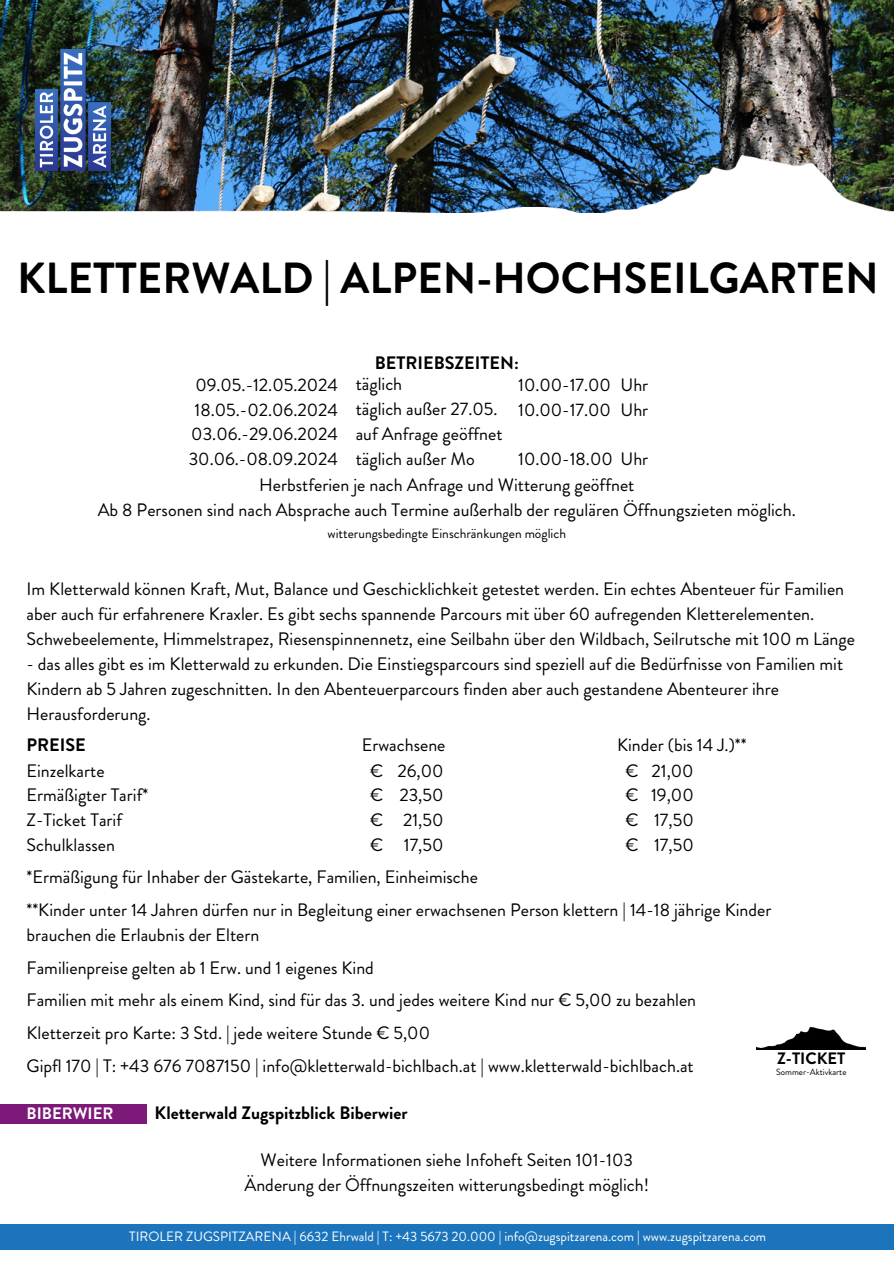
<style>
.page{position:relative;width:894px;height:1264px;background:#fff}
.page>*{position:absolute;margin:0;border:0;box-sizing:border-box;transform-origin:0 0}
.t1{font:700 43.5px "Brandon Grotesque";color:#000}
.t2{font:18px/24.8px "Brandon Grotesque";color:#000}
.t3{font:700 18px "Brandon Grotesque";color:#000}
.t4{font:700 16.5px "Brandon Grotesque";color:#fff}
.t5{font:700 16.5px "Brandon Grotesque";color:#000}
.t6{font:13.5px "Brandon Grotesque";color:#fff}
.t7{font:13.5px "Brandon Grotesque";color:#000}
.t8{font:9px "Brandon Grotesque";color:#000}
</style>
<div class="page">
<div style="left:0;top:1223px;width:893px;height:26px;background:#1c75bc"></div>
<img style="left:0;top:0;width:893px;height:155px">
<img style="left:36px;top:49px;width:74px;height:106px">
<img style="left:0;top:155px;width:893px;height:58px">
<img style="left:756px;top:1027px;width:109px;height:22px">
<div style="left:0;top:1104px;width:146px;height:19px;background:#7d1978"></div>
<h2 class="t1" style="left:17px;top:248px;width:862px">KLETTERWALD | ALPEN-HOCHSEILGARTEN</h2>
<h4 class="t3" style="left:374px;top:350px;width:146px">BETRIEBSZEITEN:</h4>
<h4 class="t2" style="left:189px;top:372px;width:151px;text-align:center">09.05.-12.05.2024<br>18.05.-02.06.2024<br>03.06.-29.06.2024<br>30.06.-08.09.2024</h4>
<h4 class="t2" style="left:355px;top:372px;width:148px">täglich<br>täglich außer 27.05. auf Anfrage geöffnet täglich außer Mo</h4>
<h5 class="t2" style="left:518px;top:372px;width:94px">10.00-17.00<br>10.00-17.00</h5>
<h2 class="t2" style="left:620px;top:372px;width:29px">Uhr</h2>
<h4 class="t2" style="left:620px;top:397px;width:29px">Uhr</h4>
<h4 class="t2" style="left:518px;top:446px;width:132px">10.00-18.00 Uhr</h4>
<h4 class="t2" style="left:98px;top:472px;width:699px;text-align:center">Herbstferien je nach Anfrage und Witterung geöffnet<br>Ab 8 Personen sind nach Absprache auch Termine außerhalb der regulären Öffnungszieten möglich.</h4>
<h4 class="t7" style="left:327px;top:524px;width:240px">witterungsbedingte Einschränkungen möglich</h4>
<p class="t2" style="left:26px;top:576px;width:829px">Im Kletterwald können Kraft, Mut, Balance und Geschicklichkeit getestet werden. Ein echtes Abenteuer für Familien aber auch für erfahrenere Kraxler. Es gibt sechs spannende Parcours mit über 60 aufregenden Kletterelementen.<br>Schwebeelemente, Himmelstrapez, Riesenspinnennetz, eine Seilbahn über den Wildbach, Seilrutsche mit 100 m Länge</p>
<p class="t2" style="left:26px;top:651px;width:817px">- das alles gibt es im Kletterwald zu erkunden. Die Einstiegsparcours sind speziell auf die Bedürfnisse von Familien mit<br>Kindern ab 5 Jahren zugeschnitten. In den Abenteuerparcours finden aber auch gestandene Abenteurer ihre<br>Herausforderung.</p>
<p class="t2" style="left:26px;top:758px;width:123px">Einzelkarte<br>Ermäßigter Tarif*<br>Z-Ticket Tarif<br>Schulklassen</p>
<p class="t3" style="left:26px;top:732px;width:61px">PREISE</p>
<p class="t2" style="left:361px;top:732px;width:85px">Erwachsene</p>
<h4 class="t2" style="left:617px;top:732px;width:131px">Kinder (bis 14 J.)**</h4>
<h4 class="t2" style="left:370px;top:758px;width:15px">€</h4>
<p class="t2" style="left:370px;top:782px;width:15px">€</p>
<p class="t2" style="left:370px;top:807px;width:15px">€</p>
<p class="t2" style="left:370px;top:832px;width:15px">€</p>
<p class="t2" style="left:625px;top:758px;width:15px">€</p>
<h4 class="t2" style="left:625px;top:782px;width:15px">€</h4>
<h4 class="t2" style="left:625px;top:807px;width:15px">€</h4>
<h4 class="t2" style="left:625px;top:832px;width:15px">€</h4>
<h4 class="t2" style="left:397px;top:758px;width:48px;text-align:justify">26,00<br>23,50<br>21,50<br>17,50</h4>
<h4 class="t2" style="left:651px;top:758px;width:44px;text-align:justify">21,00<br>19,00<br>17,50<br>17,50</h4>
<h4 class="t2" style="left:26px;top:864px;width:453px">*Ermäßigung für Inhaber der Gästekarte, Familien, Einheimische</h4>
<p class="t2" style="left:26px;top:897px;width:746px">**Kinder unter 14 Jahren dürfen nur in Begleitung einer erwachsenen Person klettern | 14-18 jährige Kinder brauchen die Erlaubnis der Eltern</p>
<p class="t2" style="left:26px;top:955px;width:349px">Familienpreise gelten ab 1 Erw. und 1 eigenes Kind</p>
<h4 class="t2" style="left:26px;top:987px;width:671px">Familien mit mehr als einem Kind, sind für das 3. und jedes weitere Kind nur € 5,00 zu bezahlen</h4>
<p class="t2" style="left:26px;top:1020px;width:405px">Kletterzeit pro Karte: 3 Std. | jede weitere Stunde € 5,00</p>
<h2 class="t2" style="left:26px;top:1053px;width:668px">Gipfl 170 | T: +43 676 7087150 | info@kletterwald-bichlbach.at | www.kletterwald-bichlbach.at</h2>
<h3 class="t4" style="left:26px;top:1101px;width:88px">BIBERWIER</h3>
<h4 class="t3" style="left:154px;top:1099px;width:254px">Kletterwald Zugspitzblick Biberwier</h4>
<h5 class="t2" style="left:244px;top:1147px;width:406px;text-align:center">Weitere Informationen siehe Infoheft Seiten 101-103<br>Änderung der Öffnungszeiten witterungsbedingt möglich!</h5>
<h4 class="t5" style="left:776px;top:1046px;width:70px">Z-TICKET</h4>
<h4 class="t8" style="left:775px;top:1065px;width:72px">Sommer-Aktivkarte</h4>
<p class="t6" style="left:129px;top:1226px;width:638px">TIROLER ZUGSPITZARENA | 6632 Ehrwald | T: +43 5673 20.000 | info@zugspitzarena.com | www.zugspitzarena.com</p>
</div>
